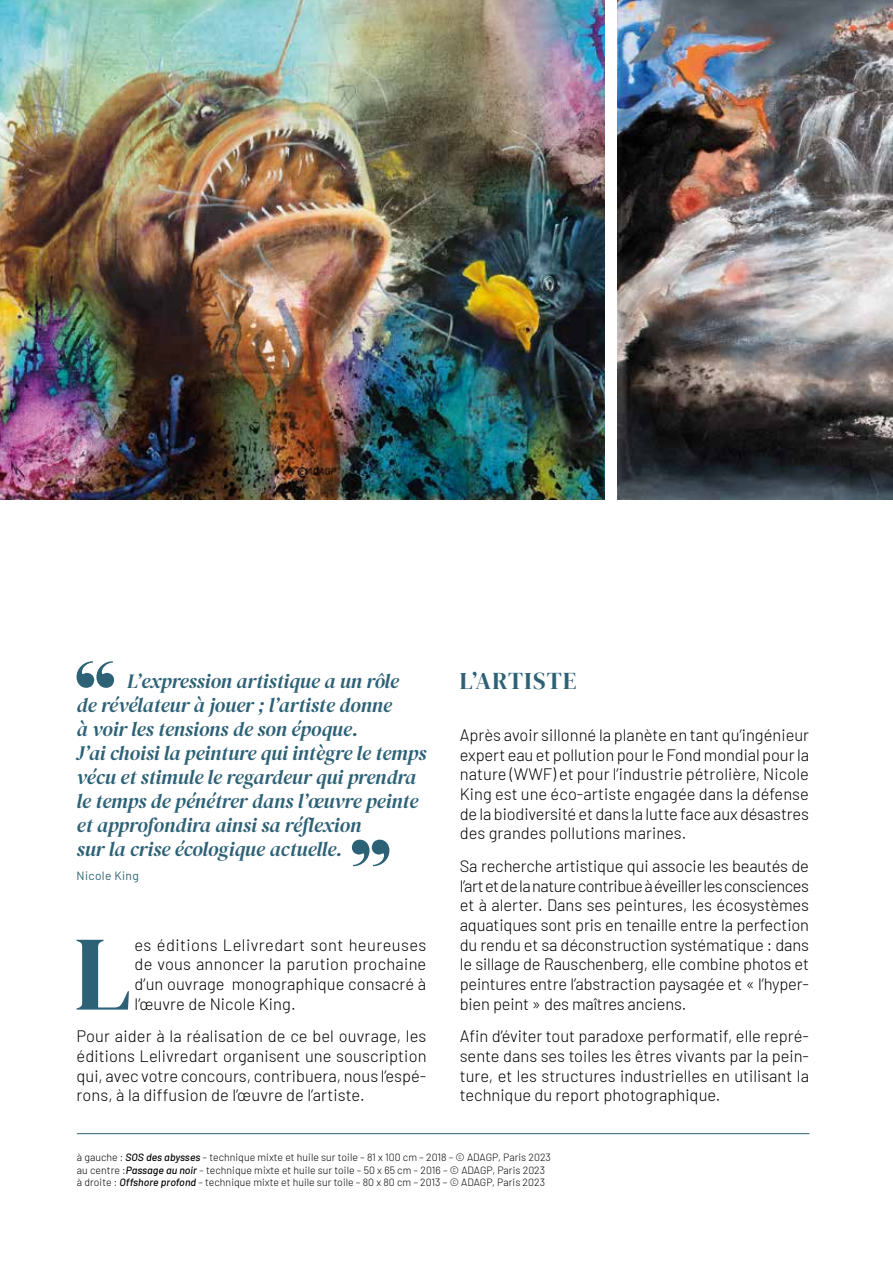
<style>
.page{position:relative;width:893px;height:1263px;background:#fff}
.page>*{position:absolute;margin:0;border:0;box-sizing:border-box;transform-origin:0 0}
.t1{font:105.75px "DM Serif Display";color:#2d6176}
.t2{font:24px "DM Serif Display";letter-spacing:.06em;color:#2d6176}
.t3{font:italic 20.25px/24px "DM Serif Display";letter-spacing:-.005em;color:#2d6176}
.t4{font:300 16.5px/19.6px "Barlow";color:#000;text-align:justify}
.t5{font:12px "Barlow";letter-spacing:.03em;color:#2d6176}
.t6{font:300 10.5px/12.8px "Barlow";letter-spacing:.005em;color:#000}
.s1{font-weight:500;font-style:italic}
</style>
<div class="page">
<hr style="left:77px;top:1133px;width:732px;height:1px;background:#2d6176">
<svg style="left:352px;top:840px;width:37px;height:26px"></svg>
<svg style="left:77px;top:661px;width:37px;height:27px"></svg>
<img style="left:0;top:0;width:604px;height:500px">
<img style="left:617px;top:0;width:276px;height:500px">
<p class="t3" style="left:77px;top:669px;width:351px;text-indent:51px">L’expression artistique a un rôle<br>de révélateur à jouer ; l’artiste donne<br>à voir les tensions de son époque.<br>J’ai choisi la peinture qui intègre le temps vécu et stimule le regardeur qui prendra le temps de pénétrer dans l’œuvre peinte et approfondira ainsi sa réflexion<br>sur la crise écologique actuelle.</p>
<p class="t5" style="left:77px;top:867px;width:64px">Nicole King</p>
<h1 class="t1" style="left:74px;top:913px;width:59px">L</h1>
<p class="t4" style="left:135px;top:934px;width:293px">es éditions Lelivredart sont heureuses de vous annoncer la parution prochaine d’un ouvrage monographique consacré à l’œuvre de Nicole King.</p>
<p class="t4" style="left:77px;top:1025px;width:351px">Pour aider à la réalisation de ce bel ouvrage, les éditions Lelivredart organisent une souscription qui, avec votre concours, contribuera, nous l’espé&shy;rons, à la diffusion de l’œuvre de l’artiste.</p>
<h2 class="t2" style="left:460px;top:667px;width:118px">L’ARTISTE</h2>
<p class="t4" style="left:460px;top:724px;width:351px">Après avoir sillonné la planète en tant qu’ingénieur expert eau et pollution pour le Fond mondial pour la nature (WWF) et pour l’industrie pétrolière, Nicole King est une éco-artiste engagée dans la défense de la biodiversité et dans la lutte face aux désastres des grandes pollutions marines.</p>
<p class="t4" style="left:460px;top:855px;width:351px">Sa recherche artistique qui associe les beautés de l’art et de la nature contribue à éveiller les consciences et à alerter. Dans ses peintures, les écosystèmes aquatiques sont pris en tenaille entre la perfection du rendu et sa déconstruction systématique : dans le sillage de Rauschenberg, elle combine photos et peintures entre l’abstraction paysagée et « l’hyper&shy;bien peint » des maîtres anciens.</p>
<p class="t4" style="left:460px;top:1025px;width:351px">Afin d’éviter tout paradoxe performatif, elle repré&shy;sente dans ses toiles les êtres vivants par la pein&shy;ture, et les structures industrielles en utilisant la technique du report photographique.</p>
<p class="t6" style="left:77px;top:1150px;width:476px">à gauche : <span class="s1">SOS des abysses</span> – technique mixte et huile sur toile – 81 x 100 cm – 2018 – © ADAGP, Paris 2023 au centre :<span class="s1">Passage au noir</span> – technique mixte et huile sur toile – 50 x 65 cm – 2016 – © ADAGP, Paris 2023 à droite : <span class="s1">Offshore profond</span> – technique mixte et huile sur toile – 80 x 80 cm – 2013 – © ADAGP, Paris 2023</p>
</div>
